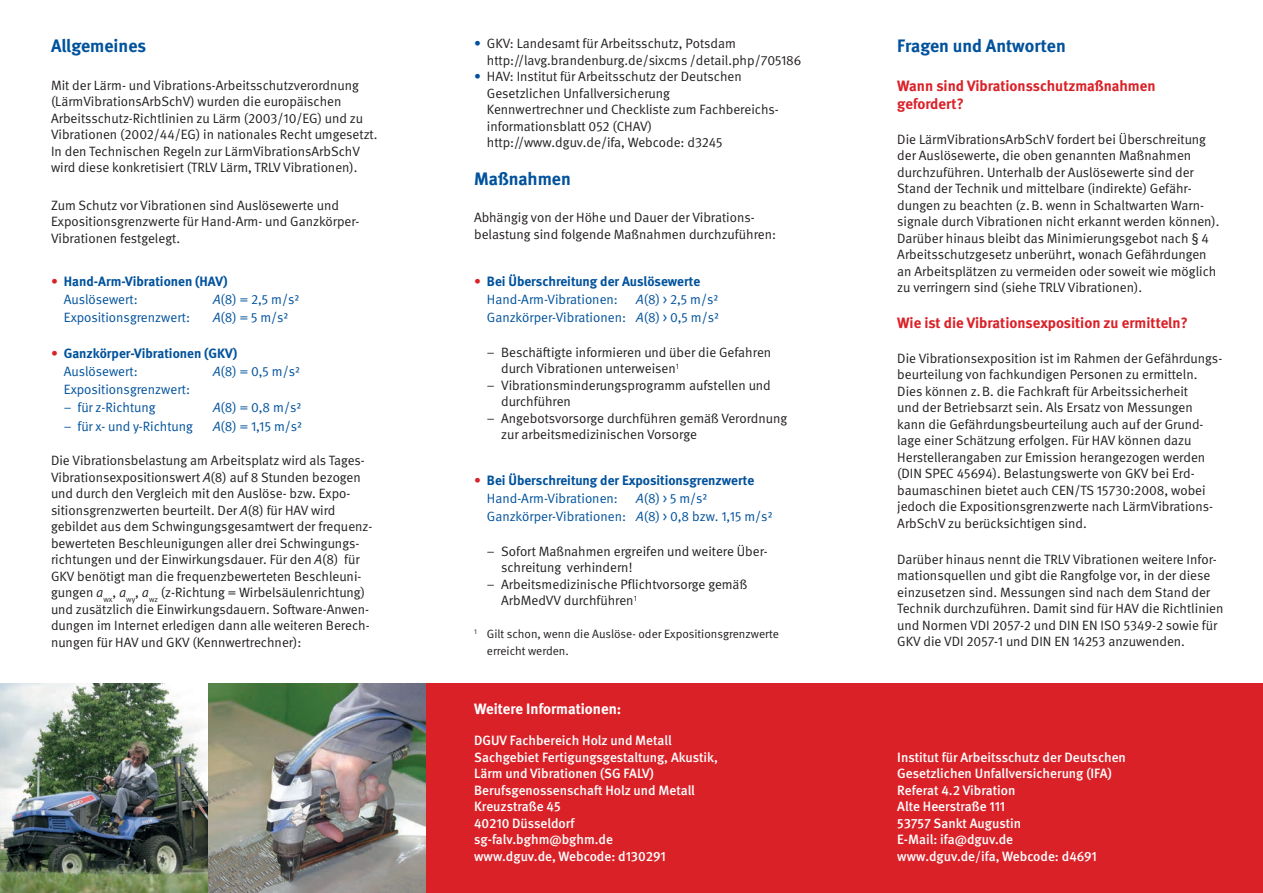
<style>
.page{position:relative;width:1263px;height:893px;background:#fff}
.page>*{position:absolute;margin:0;border:0;box-sizing:border-box;transform-origin:0 0}
.t1{font:700 18px "DGUV Meta";color:#01529c}
.t2{font:700 15px/18px "DGUV Meta";color:#da2128}
.t3{font:700 15px "DGUV Meta";color:#fff}
.t4{font:13.5px/16.5px "DGUV Meta";color:#231f20}
.t5{font:500 13.5px/16.5px "DGUV Meta";color:#fff}
.t6{font:13.5px/18.1px "DGUV Meta";color:#01529c;text-align:right}
.t7{font:700 13.5px/18.1px "DGUV Meta";color:#01529c}
.t8{font:12px/16.5px "DGUV Meta";color:#231f20}
.s1{font-weight:400;color:#da2128}
.s2{font-weight:400}
.s3{font-style:italic}
.s4{color:#01529c}
</style>
<div class="page">
<div style="left:425px;top:684px;width:838px;height:209px;background:#da2128"></div>
<img style="left:0;top:684px;width:425px;height:209px">
<h1 class="t1" style="left:51px;top:35px;width:96px">Allgemeines</h1>
<p class="t4" style="left:51px;top:77px;width:328px">Mit der Lärm- und Vibrations-Arbeitsschutzverordnung (LärmVibrationsArbSchV) wurden die europäischen Arbeitsschutz-Richtlinien zu Lärm (2003/10/EG) und zu Vibrationen (2002/44/EG) in nationales Recht umgesetzt.<br>In den Technischen Regeln zur LärmVibrationsArbSchV wird diese konkretisiert (TRLV Lärm, TRLV Vibrationen).</p>
<p class="t4" style="left:51px;top:197px;width:310px">Zum Schutz vor Vibrationen sind Auslösewerte und<br>Expositionsgrenzwerte für Hand-Arm- und Ganzkörper-<br>Vibrationen festgelegt.</p>
<p class="t7" style="left:64px;top:273px;width:165px;text-indent:-13px"><span class="s1">•</span> Hand-Arm-Vibrationen (HAV)<br><span class="s2">Auslösewert:</span></p>
<p class="t6" style="left:213px;top:291px;width:88px"><span class="s3">A</span>(8) = 2,5 m/s²</p>
<p class="t6" style="left:64px;top:309px;width:128px">Expositionsgrenzwert:</p>
<p class="t6" style="left:213px;top:309px;width:77px"><span class="s3">A</span>(8) = 5 m/s²</p>
<p class="t7" style="left:64px;top:345px;width:175px;text-indent:-13px"><span class="s1">•</span> Ganzkörper-Vibrationen (GKV)<br><span class="s2">Auslösewert:</span></p>
<p class="t6" style="left:213px;top:363px;width:88px"><span class="s3">A</span>(8) = 0,5 m/s²</p>
<p class="t6" style="left:64px;top:381px;width:128px">Expositionsgrenzwert:</p>
<p class="t6" style="left:64px;top:399px;width:93px">– für z-Richtung</p>
<p class="t6" style="left:213px;top:399px;width:90px"><span class="s3">A</span>(8) = 0,8 m/s²</p>
<p class="t6" style="left:64px;top:417px;width:131px">– für x- und y-Richtung</p>
<p class="t6" style="left:213px;top:417px;width:90px"><span class="s3">A</span>(8) = 1,15 m/s²</p>
<p class="t4" style="left:51px;top:453px;width:322px">Die Vibrationsbelastung am Arbeitsplatz wird als Tages-Vibrationsexpositionswert <span class="s3">A</span>(8) auf 8 Stunden bezogen und durch den Vergleich mit den Auslöse- bzw. Expo&shy;sitionsgrenzwerten beurteilt. Der <span class="s3">A</span>(8) für HAV wird gebildet aus dem Schwingungsgesamtwert der frequenz&shy;bewerteten Beschleunigungen aller drei Schwingungs&shy;richtungen und der Einwirkungsdauer. Für den <span class="s3">A</span>(8) für GKV benötigt man die frequenzbewerteten Beschleuni&shy;gungen <span class="s3">a</span><sub>wx</sub>, <span class="s3">a</span><sub>wy</sub>, <span class="s3">a</span><sub>wz</sub> (z-Richtung = Wirbelsäulenrichtung) und zusätzlich die Einwirkungsdauern. Software-Anwen&shy;dungen im Internet erledigen dann alle weiteren Berech&shy;nungen für HAV und GKV (Kennwertrechner):</p>
<p class="t4" style="left:487px;top:36px;width:316px;text-indent:-13px"><span class="s4">•</span> GKV: Landesamt für Arbeitsschutz, Potsdam http://lavg.brandenburg.de/sixcms /detail.php/705186</p>
<p class="t4" style="left:487px;top:69px;width:293px;text-indent:-13px"><span class="s4">•</span> HAV: Institut für Arbeitsschutz der Deutschen Gesetzlichen Unfallversicherung<br>Kennwertrechner und Checkliste zum Fachbereichs&shy;informationsblatt 052 (CHAV) http://www.dguv.de/ifa, Webcode: d3245</p>
<h1 class="t1" style="left:474px;top:168px;width:98px">Maßnahmen</h1>
<p class="t4" style="left:474px;top:210px;width:303px">Abhängig von der Höhe und Dauer der Vibrations&shy;belastung sind folgende Maßnahmen durchzuführen:</p>
<p class="t7" style="left:487px;top:273px;width:215px;text-indent:-13px"><span class="s1">•</span> Bei Überschreitung der Auslösewerte<br><span class="s2">Hand-Arm-Vibrationen:</span></p>
<p class="t6" style="left:487px;top:291px;width:233px"><span class="s3">A</span>(8) &gt; 2,5 m/s²<br>Ganzkörper-Vibrationen: <span class="s3">A</span>(8) &gt; 0,5 m/s²</p>
<p class="t4" style="left:501px;top:344px;width:272px;text-indent:-14px">– Beschäftigte informieren und über die Gefahren durch Vibrationen unterweisen<sup>1</sup></p>
<p class="t4" style="left:501px;top:377px;width:271px;text-indent:-14px">– Vibrationsminderungsprogramm aufstellen und durchführen</p>
<p class="t4" style="left:501px;top:410px;width:288px;text-indent:-14px">– Angebotsvorsorge durchführen gemäß Verordnung zur arbeitsmedizinischen Vorsorge</p>
<p class="t7" style="left:487px;top:471px;width:269px;text-indent:-13px"><span class="s1">•</span> Bei Überschreitung der Expositionsgrenzwerte<br><span class="s2">Hand-Arm-Vibrationen:</span></p>
<p class="t6" style="left:487px;top:489px;width:287px;text-align:left;text-indent:149px"><span class="s3">A</span>(8) &gt; 5 m/s²<br>Ganzkörper-Vibrationen: <span class="s3">A</span>(8) &gt; 0,8 bzw. 1,15 m/s²</p>
<p class="t4" style="left:501px;top:543px;width:276px;text-indent:-14px">– Sofort Maßnahmen ergreifen und weitere Über-- schreitung verhindern!</p>
<p class="t4" style="left:501px;top:576px;width:248px;text-indent:-14px">– Arbeitsmedizinische Pflichtvorsorge gemäß<br>ArbMedVV durchführen<sup>1</sup></p>
<p class="t8" style="left:487px;top:626px;width:293px;text-indent:-13px"><sup>1</sup> Gilt schon, wenn die Auslöse- oder Expositionsgrenzwerte erreicht werden.</p>
<p class="t3" style="left:474px;top:699px;width:149px">Weitere Informationen:</p>
<p class="t5" style="left:474px;top:733px;width:245px">DGUV Fachbereich Holz und Metall<br>Sachgebiet Fertigungsgestaltung, Akustik,<br>Lärm und Vibrationen (SG FALV)<br>Berufsgenossenschaft Holz und Metall<br>Kreuzstraße 45<br>40210 Düsseldorf<br>sg-falv.bghm@bghm.de<br>www.dguv.de, Webcode: d130291</p>
<h1 class="t1" style="left:897px;top:35px;width:170px">Fragen und Antworten</h1>
<p class="t2" style="left:897px;top:77px;width:260px">Wann sind Vibrationsschutzmaßnahmen gefordert?</p>
<p class="t4" style="left:897px;top:131px;width:324px">Die LärmVibrationsArbSchV fordert bei Überschreitung der Auslösewerte, die oben genannten Maßnahmen durchzuführen. Unterhalb der Auslösewerte sind der Stand der Technik und mittelbare (indirekte) Gefähr&shy;dungen zu beachten (z.B. wenn in Schaltwarten Warn&shy;signale durch Vibrationen nicht erkannt werden können).<br>Darüber hinaus bleibt das Minimierungsgebot nach § 4<br>Arbeitsschutzgesetz unberührt, wonach Gefährdungen an Arbeitsplätzen zu vermeiden oder soweit wie möglich zu verringern sind (siehe TRLV Vibrationen).</p>
<p class="t2" style="left:897px;top:314px;width:292px">Wie ist die Vibrationsexposition zu ermitteln?</p>
<p class="t4" style="left:897px;top:350px;width:325px">Die Vibrationsexposition ist im Rahmen der Gefährdungs&shy;beurteilung von fachkundigen Personen zu ermitteln.<br>Dies können z.B. die Fachkraft für Arbeitssicherheit<br>und der Betriebsarzt sein. Als Ersatz von Messungen kann die Gefährdungsbeurteilung auch auf der Grund&shy;lage einer Schätzung erfolgen. Für HAV können dazu Herstellerangaben zur Emission herangezogen werden (DIN SPEC 45694). Belastungswerte von GKV bei Erd&shy;baumaschinen bietet auch CEN/TS 15730:2008, wobei jedoch die Expositionsgrenzwerte nach LärmVibrations-ArbSchV zu berücksichtigen sind.</p>
<p class="t4" style="left:897px;top:551px;width:328px">Darüber hinaus nennt die TRLV Vibrationen weitere Infor&shy;mationsquellen und gibt die Rangfolge vor, in der diese einzusetzen sind. Messungen sind nach dem Stand der Technik durchzuführen. Damit sind für HAV die Richtlinien und Normen VDI 2057-2 und DIN EN ISO 5349-2 sowie für GKV die VDI 2057-1 und DIN EN 14253 anzuwenden.</p>
<p class="t5" style="left:897px;top:749px;width:230px">Institut für Arbeitsschutz der Deutschen<br>Gesetzlichen Unfallversicherung (IFA)<br>Referat 4.2 Vibration<br>Alte Heerstraße 111<br>53757 Sankt Augustin<br>E-Mail: ifa@dguv.de<br>www.dguv.de/ifa, Webcode: d4691</p>
</div>
